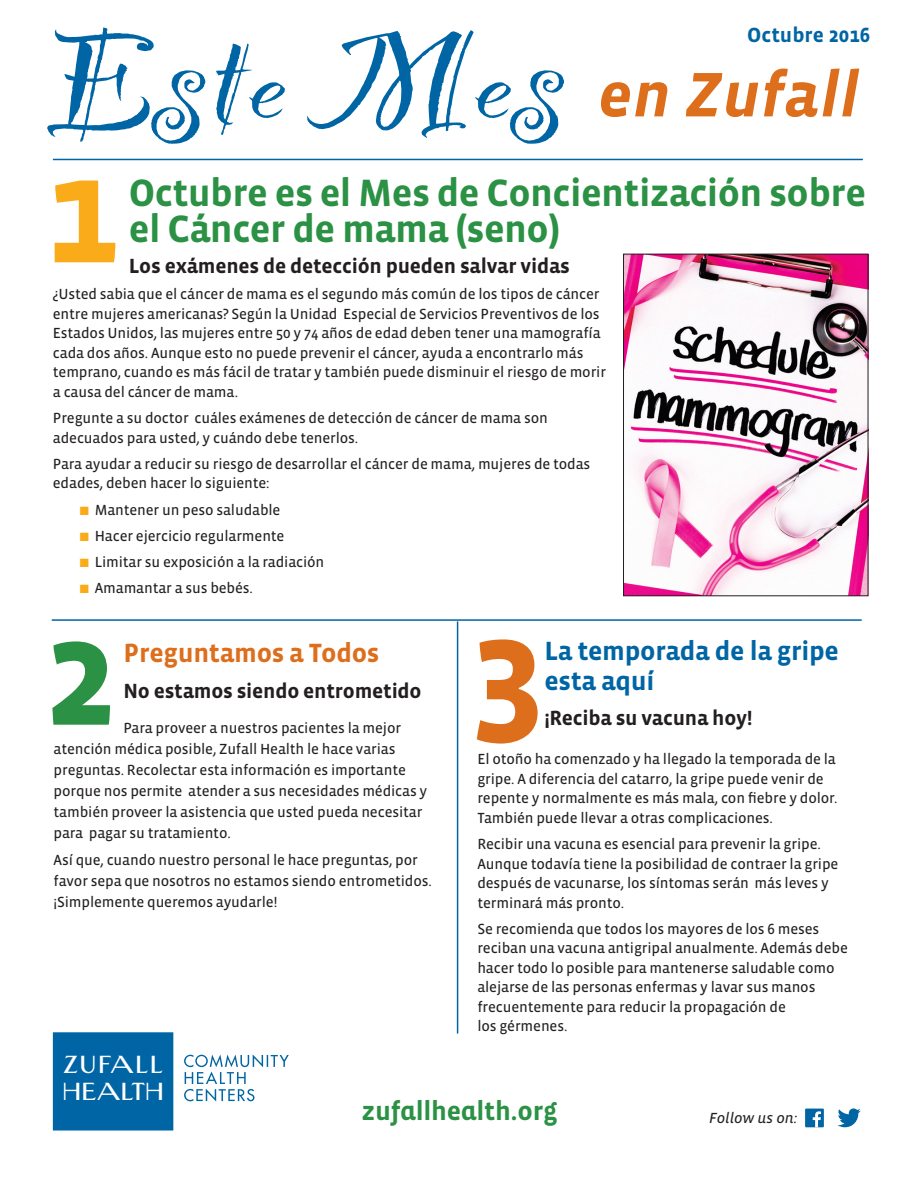
<style>
.page{position:relative;width:918px;height:1188px;background:#fff}
.page>*{position:absolute;margin:0;border:0;box-sizing:border-box;transform-origin:0 0}
.t1{font:156px "Party Let Plain";letter-spacing:.01em;color:#0065a4;scale:1.15 1}
.t2{font:italic 700 64.35px "Vista Sans";letter-spacing:.01em;color:#dd6e1c}
.t3{font:700 39px/36px "Vista Sans";letter-spacing:-.015em;color:#2b9144}
.t4{font:700 27px/30px "Vista Sans";letter-spacing:-.01em;color:#0065a4}
.t5{font:700 27px "Vista Sans";letter-spacing:-.01em;color:#dd6e1c}
.t6{font:700 27px "Vista Sans Alt";letter-spacing:-.01em;color:#2b9144}
.t7{font:700 21px "Vista Sans";letter-spacing:-.01em;color:#231f20}
.t8{font:700 21px "Vista Sans";color:#0065a4}
.t9{font:17.25px/27.2px "Newyorkertype";letter-spacing:.055em;color:#fff}
.t10{font:15px/19.5px "Vista Sans Reg";letter-spacing:-.01em;color:#231f20}
.t11{font:15px "Vista Sans Alt Reg Ita";color:#231f20}
.s1{color:#faab1a}
</style>
<div class="page">
<hr style="left:52px;top:619px;width:810px;height:2px;background:#0065a4">
<hr style="left:457px;top:621px;width:1px;height:413px;background:#0065a4">
<div style="left:53px;top:1032px;width:120px;height:99px;background:#0065a4;border:3px solid #0065a4"></div>
<svg style="left:184px;top:1054px;width:105px;height:48px"></svg>
<svg style="left:55px;top:181px;width:60px;height:81px"></svg>
<svg style="left:52px;top:641px;width:58px;height:84px"></svg>
<svg style="left:477px;top:639px;width:61px;height:105px"></svg>
<hr style="left:53px;top:159px;width:810px;height:1px;background:#0065a4">
<div style="left:805px;top:1109px;width:19px;height:18px;background:#0065a4"></div>
<svg style="left:813px;top:1111px;width:8px;height:16px"></svg>
<svg style="left:838px;top:1108px;width:23px;height:19px"></svg>
<img style="left:625px;top:256px;width:241px;height:338px">
<div style="left:623px;top:254px;width:245px;height:342px;border:1px solid #231f20"></div>
<h1 class="t1" style="left:41px;top:-29px;width:458px">Este Mes</h1>
<h3 class="t8" style="left:747px;top:24px;width:125px">Octubre 2016</h3>
<h2 class="t2" style="left:598px;top:62px;width:262px">en Zufall</h2>
<h3 class="t3" style="left:129px;top:176px;width:739px">Octubre es el Mes de Concientización sobre el Cáncer de mama (seno)</h3>
<h3 class="t7" style="left:129px;top:255px;width:443px">Los exámenes de detección pueden salvar vidas</h3>
<p class="t10" style="left:53px;top:285px;width:555px">¿Usted sabia que el cáncer de mama es el segundo más común de los tipos de cáncer entre mujeres americanas? Según la Unidad Especial de Servicios Preventivos de los Estados Unidos, las mujeres entre 50 y 74 años de edad deben tener una mamografía cada dos años. Aunque esto no puede prevenir el cáncer, ayuda a encontrarlo más temprano, cuando es más fácil de tratar y también puede disminuir el riesgo de morir a causa del cáncer de mama.</p>
<p class="t10" style="left:53px;top:409px;width:496px">Pregunte a su doctor cuáles exámenes de detección de cáncer de mama son adecuados para usted, y cuándo debe tenerlos.</p>
<p class="t10" style="left:53px;top:454px;width:539px">Para ayudar a reducir su riesgo de desarrollar el cáncer de mama, mujeres de todas edades, deben hacer lo siguiente:</p>
<p class="t10" style="left:80px;top:500px;width:202px"><span class="s1">■</span> Mantener un peso saludable</p>
<p class="t10" style="left:80px;top:526px;width:206px"><span class="s1">■</span> Hacer ejercicio regularmente</p>
<p class="t10" style="left:80px;top:553px;width:246px"><span class="s1">■</span> Limitar su exposición a la radiación</p>
<p class="t10" style="left:80px;top:579px;width:174px"><span class="s1">■</span> Amamantar a sus bebés.</p>
<h3 class="t5" style="left:123px;top:639px;width:257px">Preguntamos a Todos</h3>
<h3 class="t7" style="left:123px;top:680px;width:300px">No estamos siendo entrometido</h3>
<p class="t10" style="left:54px;top:717px;width:375px;line-height:21px;text-indent:70px">Para proveer a nuestros pacientes la mejor atención médica posible, Zufall Health le hace varias preguntas. Recolectar esta información es importante porque nos permite atender a sus necesidades médicas y también proveer la asistencia que usted pueda necesitar para pagar su tratamiento.</p>
<p class="t10" style="left:54px;top:850px;width:380px;line-height:21px">Así que, cuando nuestro personal le hace preguntas, por favor sepa que nosotros no estamos siendo entrometidos. ¡Simplemente queremos ayudarle!</p>
<h3 class="t4" style="left:544px;top:637px;width:296px">La temporada de la gripe esta aquí</h3>
<h3 class="t7" style="left:544px;top:707px;width:209px">¡Reciba su vacuna hoy!</h3>
<p class="t10" style="left:477px;top:750px;width:362px">El otoño ha comenzado y ha llegado la temporada de la gripe. A diferencia del catarro, la gripe puede venir de repente y normalmente es más mala, con fiebre y dolor.<br>También puede llevar a otras complicaciones.</p>
<p class="t10" style="left:477px;top:835px;width:363px">Recibir una vacuna es esencial para prevenir la gripe.<br>Aunque todavía tiene la posibilidad de contraer la gripe después de vacunarse, los síntomas serán más leves y terminará más pronto.</p>
<p class="t10" style="left:477px;top:919px;width:372px">Se recomienda que todos los mayores de los 6 meses reciban una vacuna antigripal anualmente. Además debe hacer todo lo posible para mantenerse saludable como alejarse de las personas enfermas y lavar sus manos frecuentemente para reducir la propagación de<br>los gérmenes.</p>
<p class="t9" style="left:64px;top:1053px;width:102px">ZUFALL<br>HEALTH</p>
<h3 class="t6" style="left:362px;top:1098px;width:197px">zufallhealth.org</h3>
<p class="t11" style="left:709px;top:1110px;width:90px">Follow us on:</p>
</div>
